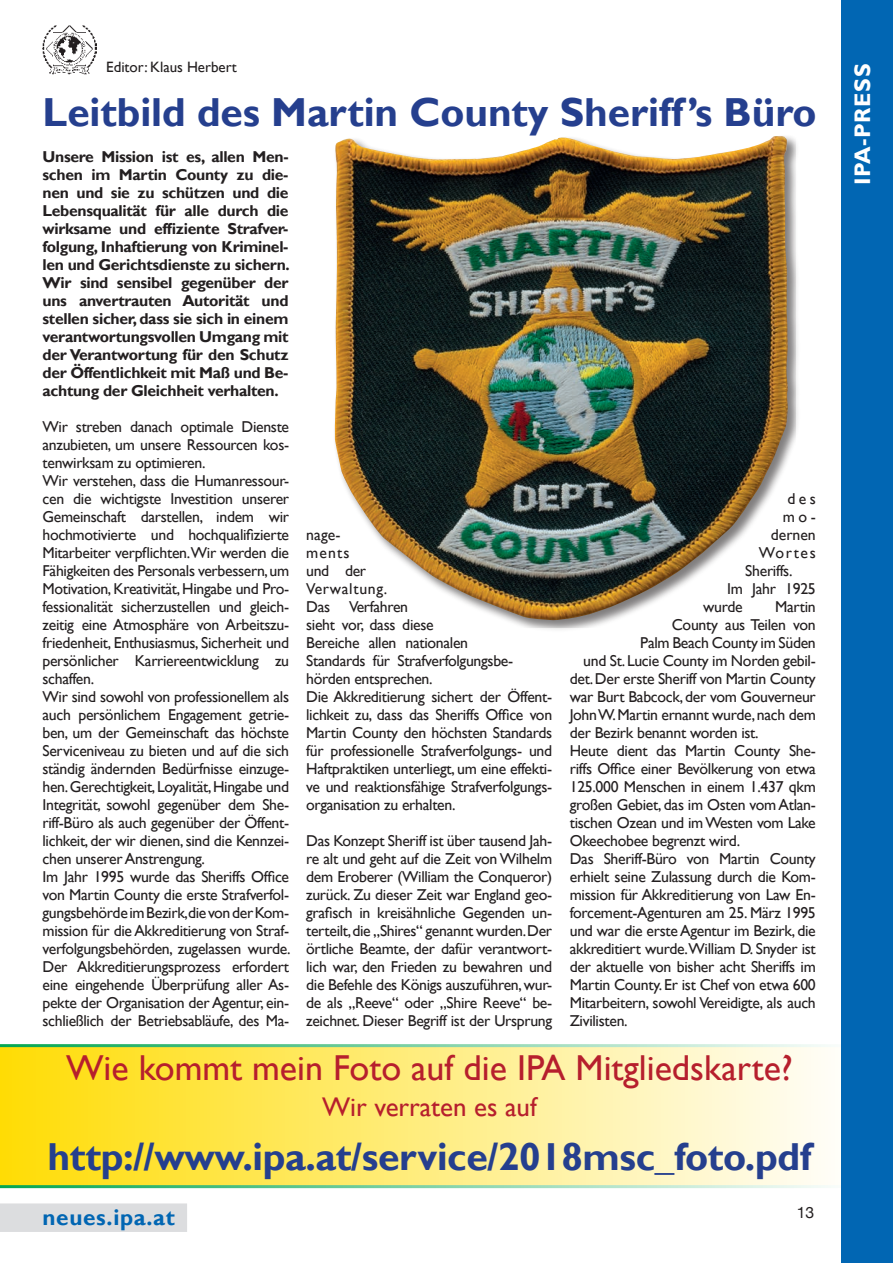
<style>
.page{position:relative;width:893px;height:1263px;background:#fff}
.page>*{position:absolute;margin:0;border:0;box-sizing:border-box;transform-origin:0 0}
.t1{font:700 40.5px "Gill Sans";color:#253f8e}
.t2{font:700 39px "Gill Sans";letter-spacing:-.01em;color:#253f8e}
.t3{font:36px "Gill Sans";color:#b61f2d}
.t4{font:27px "Gill Sans";color:#b61f2d}
.t5{font:700 22.5px "Gill Sans";letter-spacing:.03em;color:#0166b3}
.t6{font:700 22.5px "Gill Sans";letter-spacing:.03em;color:#fff}
.t7{font:15.75px/18px "Gill Sans";letter-spacing:-.02em;color:#231f20}
.t8{font:700 15.75px/18px "Gill Sans";letter-spacing:-.02em;color:#231f20;text-align:justify}
.t9{font:15.75px "Helvetica Neue";color:#231f20}
.t10{font:15px "Gill Sans";color:#231f20}
</style>
<div class="page">
<div style="left:0;top:1203px;width:187px;height:29px;background:#dcdddf"></div>
<img style="left:43px;top:25px;width:53px;height:49px">
<svg style="left:0;top:1044px;width:842px;height:144px;background:#f9eb80"></svg>
<div style="left:333px;top:135px;width:463px;height:492px;background:#231f20;opacity:.35"></div>
<img style="left:335px;top:136px;width:453px;height:484px">
<div style="left:842px;top:0;width:51px;height:1263px;background:#0166b3"></div>
<p class="t10" style="left:106px;top:58px;width:132px">Editor: Klaus Herbert</p>
<h1 class="t1" style="left:43px;top:88px;width:775px">Leitbild des Martin County Sheriff’s Büro</h1>
<p class="t8" style="left:43px;top:148px;width:249px">Unsere Mission ist es, allen Men&shy;schen im Martin County zu die&shy;nen und sie zu schützen und die Lebensqualität für alle durch die wirksame und effiziente Strafver&shy;folgung, Inhaftierung von Kriminel&shy;len und Gerichtsdienste zu sichern.<br>Wir sind sensibel gegenüber der uns anvertrauten Autorität und stellen sicher, dass sie sich in einem verantwortungsvollen Umgang mit der Verantwortung für den Schutz der Öffentlichkeit mit Maß und Be&shy;achtung der Gleichheit verhalten.</p>
<p class="t7" style="left:43px;top:418px;width:250px">Wir streben danach optimale Dienste anzubieten, um unsere Ressourcen kos&shy;tenwirksam zu optimieren.<br>Wir verstehen, dass die Humanressour&shy;cen die wichtigste Investition unserer Gemeinschaft darstellen, indem wir hochmotivierte und hochqualifizierte Mitarbeiter verpflichten.Wir werden die Fähigkeiten des Personals verbessern, um Motivation, Kreativität, Hingabe und Pro&shy;fessionalität sicherzustellen und gleich&shy;zeitig eine Atmosphäre von Arbeitszu&shy;friedenheit, Enthusiasmus, Sicherheit und persönlicher Karriereentwicklung zu schaffen.<br>Wir sind sowohl von professionellem als auch persönlichem Engagement getrie&shy;ben, um der Gemeinschaft das höchste Serviceniveau zu bieten und auf die sich ständig ändernden Bedürfnisse einzuge&shy;hen. Gerechtigkeit, Loyalität, Hingabe und Integrität, sowohl gegenüber dem She&shy;riff-Büro als auch gegenüber der Öffent&shy;lichkeit, der wir dienen, sind die Kennzei&shy;chen unserer Anstrengung.<br>Im Jahr 1995 wurde das Sheriffs Office von Martin County die erste Strafverfol&shy;gungsbehörde im Bezirk,die von der Kom&shy;mission für die Akkreditierung von Straf&shy;verfolgungsbehörden, zugelassen wurde.<br>Der Akkreditierungsprozess erfordert eine eingehende Überprüfung aller As&shy;pekte der Organisation der Agentur, ein&shy;schließlich der Betriebsabläufe, des Ma-</p>
<p class="t7" style="left:787px;top:490px;width:30px">des</p>
<p class="t7" style="left:783px;top:508px;width:34px">mo-</p>
<p class="t7" style="left:771px;top:526px;width:47px">dernen</p>
<p class="t7" style="left:759px;top:544px;width:59px">Wortes</p>
<p class="t7" style="left:745px;top:562px;width:49px">Sheriffs.</p>
<p class="t7" style="left:727px;top:580px;width:90px">Im Jahr 1925</p>
<p class="t7" style="left:703px;top:598px;width:41px">wurde</p>
<p class="t7" style="left:775px;top:598px;width:42px">Martin</p>
<p class="t7" style="left:672px;top:616px;width:146px">County aus Teilen von</p>
<p class="t7" style="left:640px;top:634px;width:177px">Palm Beach County im Süden</p>
<p class="t7" style="left:583px;top:652px;width:234px">und St. Lucie County im Norden gebil-</p>
<p class="t7" style="left:570px;top:670px;width:248px">det. Der erste Sheriff von Martin County</p>
<p class="t7" style="left:570px;top:688px;width:248px">war Burt Babcock, der vom Gouverneur</p>
<p class="t7" style="left:570px;top:706px;width:248px">John W. Martin ernannt wurde, nach dem</p>
<p class="t7" style="left:570px;top:724px;width:190px">der Bezirk benannt worden ist.</p>
<p class="t7" style="left:570px;top:742px;width:248px">Heute dient das Martin County She-</p>
<p class="t7" style="left:570px;top:760px;width:248px">riffs Office einer Bevölkerung von etwa</p>
<p class="t7" style="left:570px;top:778px;width:247px">125.000 Menschen in einem 1.437 qkm</p>
<p class="t7" style="left:570px;top:796px;width:248px">großen Gebiet, das im Osten vom Atlan-</p>
<p class="t7" style="left:570px;top:814px;width:248px">tischen Ozean und im Westen vom Lake</p>
<p class="t7" style="left:570px;top:832px;width:172px">Okeechobee begrenzt wird.</p>
<p class="t7" style="left:570px;top:850px;width:248px">Das Sheriff-Büro von Martin County</p>
<p class="t7" style="left:570px;top:868px;width:248px">erhielt seine Zulassung durch die Kom-</p>
<p class="t7" style="left:570px;top:886px;width:247px">mission für Akkreditierung von Law En-</p>
<p class="t7" style="left:570px;top:904px;width:248px">forcement-Agenturen am 25. März 1995</p>
<p class="t7" style="left:570px;top:922px;width:247px">und war die erste Agentur im Bezirk, die</p>
<p class="t7" style="left:570px;top:940px;width:248px">akkreditiert wurde.William D. Snyder ist</p>
<p class="t7" style="left:570px;top:958px;width:247px">der aktuelle von bisher acht Sheriffs im</p>
<p class="t7" style="left:570px;top:976px;width:248px">Martin County. Er ist Chef von etwa 600</p>
<p class="t7" style="left:570px;top:994px;width:248px">Mitarbeitern, sowohl Vereidigte, als auch</p>
<p class="t7" style="left:570px;top:1012px;width:59px">Zivilisten.</p>
<h3 class="t3" style="left:66px;top:1047px;width:728px">Wie kommt mein Foto auf die IPA Mitgliedskarte?</h3>
<h3 class="t4" style="left:322px;top:1091px;width:216px">Wir verraten es auf</h3>
<h2 class="t2" style="left:48px;top:1133px;width:765px">http://www.ipa.at/service/2018msc_foto.pdf</h2>
<p class="t7" style="left:306px;top:526px;width:248px">nage-<br>ments<br>und der<br>Verwaltung.<br>Das Verfahren<br>sieht vor, dass diese<br>Bereiche allen nationalen<br>Standards für Strafverfolgungsbe&shy;hörden entsprechen.<br>Die Akkreditierung sichert der Öffent&shy;lichkeit zu, dass das Sheriffs Office von<br>Martin County den höchsten Standards für professionelle Strafverfolgungs- und<br>Haftpraktiken unterliegt, um eine effekti&shy;ve und reaktionsfähige Strafverfolgungs&shy;organisation zu erhalten.</p>
<p class="t7" style="left:306px;top:832px;width:248px;text-align:justify">Das Konzept Sheriff ist über tausend Jah&shy;re alt und geht auf die Zeit von Wilhelm dem Eroberer (William the Conqueror) zurück. Zu dieser Zeit war England geo&shy;grafisch in kreisähnliche Gegenden un&shy;terteilt, die „Shires“ genannt wurden. Der örtliche Beamte, der dafür verantwort&shy;lich war, den Frieden zu bewahren und die Befehle des Königs auszuführen, wur&shy;de als „Reeve“ oder „Shire Reeve“ be&shy;zeichnet. Dieser Begriff ist der Ursprung</p>
<h3 class="t5" style="left:43px;top:1204px;width:134px">neues.ipa.at</h3>
<p class="t9" style="left:797px;top:1203px;width:19px">13</p>
<h3 class="t6" style="left:849px;top:185px;width:123px;rotate:-90deg">IPA-PRESS</h3>
</div>
